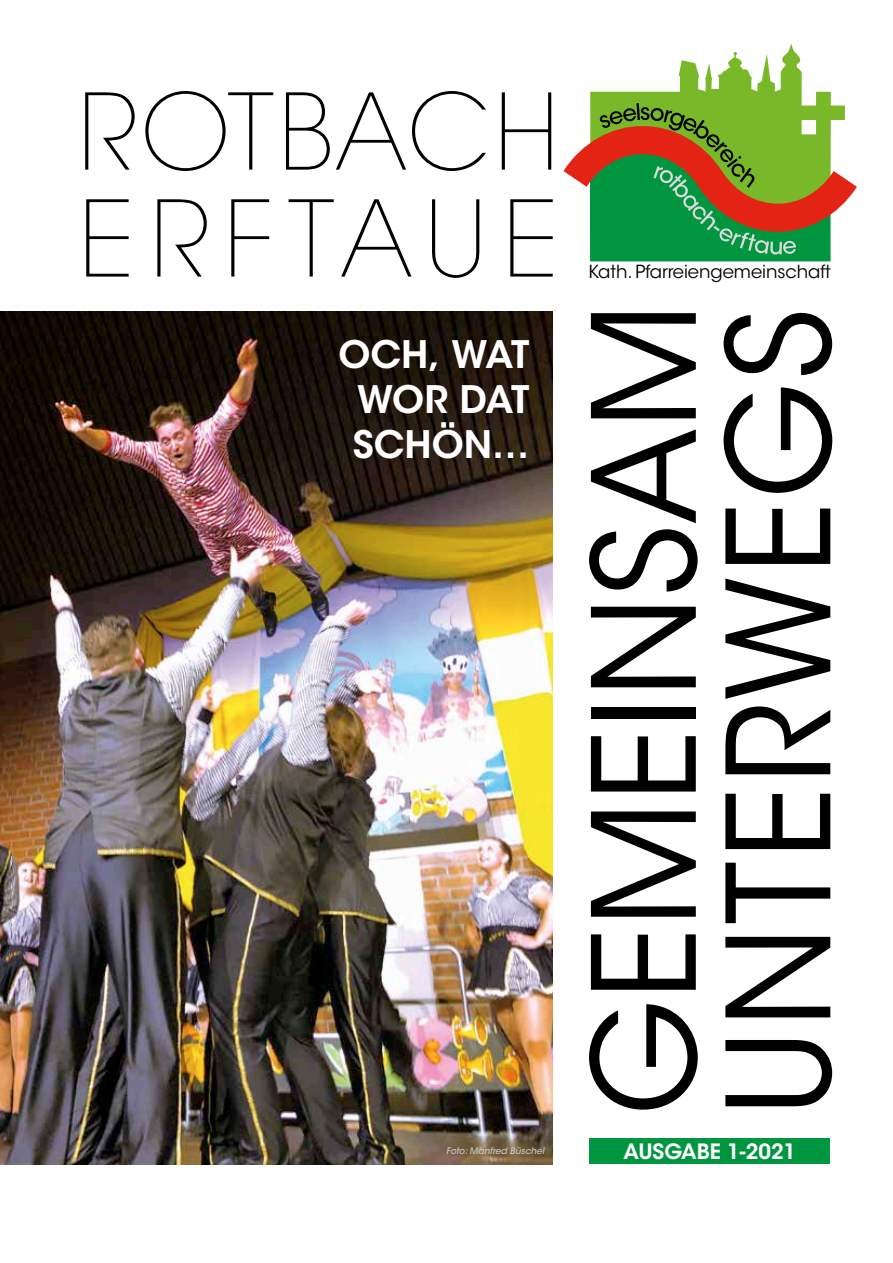
<style>
.page{position:relative;width:893px;height:1263px;background:#fff}
.page>*{position:absolute;margin:0;border:0;box-sizing:border-box;transform-origin:0 0}
.t1{font:141.75px/134.6px "ITC Avant Garde Std";letter-spacing:.01em;color:#000;scale:.95 1}
.t2{font:200 104.4px/106.9px "ITC Avant Garde Std";letter-spacing:.055em;color:#000}
.t3{font:600 37.65px/45px "ITC Avant Garde Std";letter-spacing:-.005em;color:#fff;text-align:center}
.t4{font:600 21px "ITC Avant Garde Std";color:#fff}
.t5{font:18px "ITC Avant Garde Std";letter-spacing:-.005em;color:#000}
.t6{font:italic 500 9px "ITC Avant Garde Std";color:#c6c5c5}
</style>
<div class="page">
<img style="left:0;top:312px;width:553px;height:852px">
<div style="left:590px;top:1139px;width:240px;height:25px;background:#00963f"></div>
<svg style="left:563px;top:43px;width:294px;height:219px"></svg>
<h2 class="t2" style="left:78px;top:81px;width:483px">ROTBACH<br>ERFTAUE</h2>
<h3 class="t3" style="left:339px;top:332px;width:193px">OCH, WAT<br>WOR DAT<br>SCHÖN…</h3>
<p class="t6" style="left:446px;top:1145px;width:100px">Foto: Manfred Büschel</p>
<p class="t5" style="left:588px;top:260px;width:244px">Kath. Pfarreiengemeinschaft</p>
<h1 class="t1" style="left:579px;top:1116px;width:857px;rotate:-90deg">GEMEINSAM<br>UNTERWEGS</h1>
<p class="t4" style="left:624px;top:1138px;width:174px">AUSGABE 1-2021</p>
</div>
